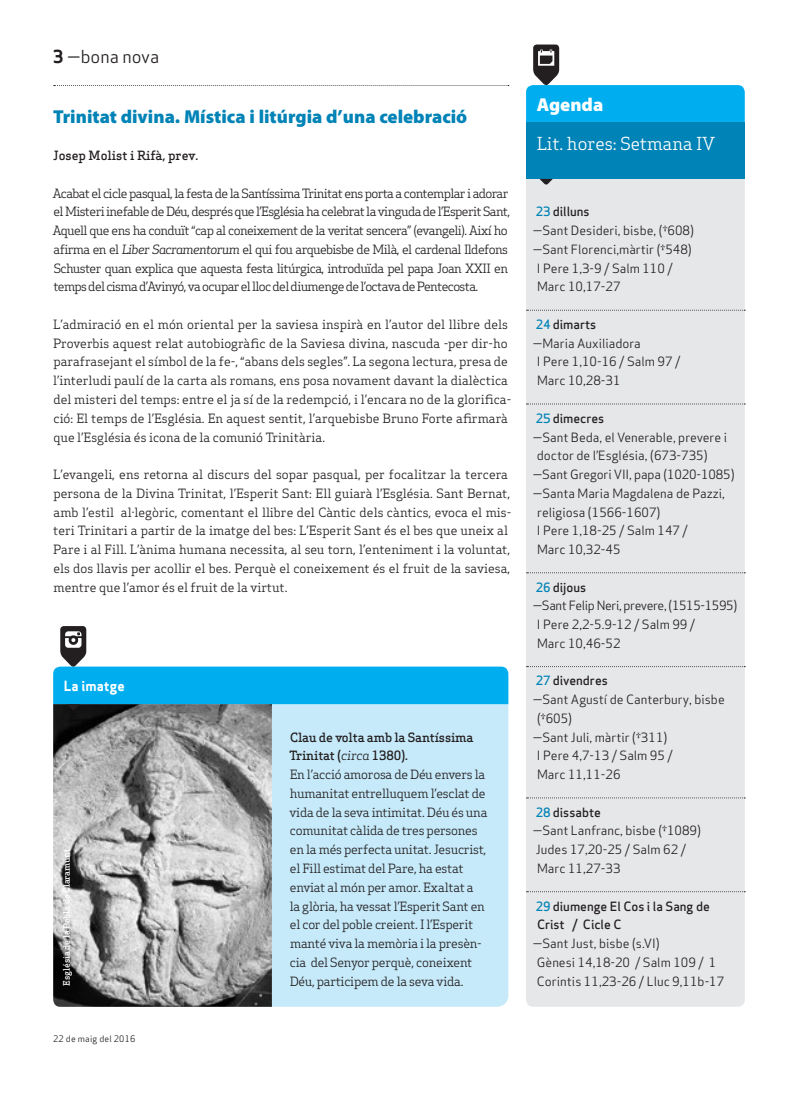
<style>
.page{position:relative;width:798px;height:1099px;background:#fff}
.page>*{position:absolute;margin:0;border:0;box-sizing:border-box;transform-origin:0 0}
.Titular_Petit{font:900 18.75px "Myriad Pro";color:#0083b6}
.Titular_Secció{font:900 18.75px "Myriad Pro";color:#fff}
.Subtitol_Secció{font:17.5px "Apex Serif";color:#fff}
.Capçalera{font:17.5px "Apex Sans Book T";color:#231f20}
.Titular_Secció_Petit{font:13.75px "Apex Sans Bold T";color:#fff}
.Text_General{font:12.5px/18.8px "Apex Serif";color:#231f20}
.Text_General-2{font:12.5px/18.8px "Apex Sans Book T";color:#231f20}
.Text_General-3{font:12.5px/18.8px "Apex Serif";letter-spacing:-.05em;color:#231f20}
.Text_General-4{font:12.5px/18.8px "Apex Serif";letter-spacing:-.02em;color:#231f20}
.Text_General-5{font:12.5px/18.8px "Apex Sans Medium T";color:#231f20}
.Text_General-6{font:500 12.5px/18.8px "Apex Serif";letter-spacing:-.015em;color:#231f20}
.Text_General-7{font:12.5px "Apex Sans Book T";letter-spacing:-.03em;color:#231f20}
.Autors{font:500 12.5px "Apex Serif";color:#231f20}
.Peus_fotos{font:500 8.75px "Apex Serif";letter-spacing:-.015em;color:#fff}
.Data_Peu{font:8.75px "Apex Sans Book T";letter-spacing:.02em;color:#231f20}
.s1{font-family:"Apex Sans Bold T"}
.s2{font-style:italic}
.s3{font-weight:400;font-style:italic}
.s4{color:#0083b6}
</style>
<div class="page">
<div style="left:526px;top:179px;width:218px;height:827px;background:#e6e7e9"></div>
<svg style="left:526px;top:310px;width:219px;height:1px"></svg>
<svg style="left:526px;top:572px;width:219px;height:1px"></svg>
<svg style="left:526px;top:666px;width:219px;height:1px"></svg>
<svg style="left:526px;top:403px;width:219px;height:1px"></svg>
<svg style="left:526px;top:797px;width:219px;height:1px"></svg>
<svg style="left:526px;top:891px;width:219px;height:1px"></svg>
<svg style="left:54px;top:85px;width:454px;height:1px"></svg>
<div style="left:526px;top:123px;width:218px;height:56px;background:#0083b6"></div>
<svg style="left:526px;top:45px;width:218px;height:78px"></svg>
<svg style="left:539px;top:179px;width:13px;height:6px"></svg>
<div style="left:53px;top:666px;width:455px;height:340px;background:#c6eafa;border-radius:11px"></div>
<img style="left:53px;top:710px;width:219px;height:296px">
<svg style="left:53px;top:626px;width:455px;height:84px"></svg>
<p class="Capçalera" style="left:53px;top:46px;width:107px"><span class="s1">3</span> —bona nova</p>
<p class="Titular_Petit" style="left:53px;top:104px;width:415px">Trinitat divina. Mística i litúrgia d’una celebració</p>
<p class="Autors" style="left:53px;top:148px;width:146px">Josep Molist i Rifà, prev.</p>
<p class="Text_General-3" style="left:53px;top:183px;width:459px">Acabat el cicle pasqual, la festa de la Santíssima Trinitat ens porta a contemplar i adorar el Misteri inefable de Déu, després que l’Església ha celebrat la vinguda de l’Esperit Sant, Aquell que ens ha conduït “cap al coneixement de la veritat sencera” (evangeli). Així ho afirma en el <span class="s2">Liber Sacramentorum</span> el qui fou arquebisbe de Milà, el cardenal Ildefons Schuster quan explica que aquesta festa litúrgica, introduïda pel papa Joan XXII en temps del cisma d’Avinyó, va ocupar el lloc del diumenge de l’octava de Pentecosta.</p>
<p class="Text_General" style="left:53px;top:315px;width:459px">L’admiració en el món oriental per la saviesa inspirà en l’autor del llibre dels Proverbis aquest relat autobiogràfic de la Saviesa divina, nascuda -per dir-ho parafrasejant el símbol de la fe-, “abans dels segles”. La segona lectura, presa de l’interludi paulí de la carta als romans, ens posa novament davant la dialèctica del misteri del temps: entre el ja sí de la redempció, i l’encara no de la glorifica&shy;ció: El temps de l’Església. En aquest sentit, l’arquebisbe Bruno Forte afirmarà que l’Església és icona de la comunió Trinitària.</p>
<p class="Text_General" style="left:53px;top:465px;width:459px">L’evangeli, ens retorna al discurs del sopar pasqual, per focalitzar la tercera persona de la Divina Trinitat, l’Esperit Sant: Ell guiarà l’Església. Sant Bernat, amb l’estil al·legòric, comentant el llibre del Càntic dels càntics, evoca el mis&shy;teri Trinitari a partir de la imatge del bes: L’Esperit Sant és el bes que uneix al Pare i al Fill. L’ànima humana necessita, al seu torn, l’enteniment i la voluntat, els dos llavis per acollir el bes. Perquè el coneixement és el fruit de la saviesa, mentre que l’amor és el fruit de la virtut.</p>
<p class="Titular_Secció_Petit" style="left:64px;top:677px;width:62px">La imatge</p>
<p class="Peus_fotos" style="left:61px;top:985px;width:138px;rotate:-90deg">Església de la Pobla de Claramunt</p>
<p class="Data_Peu" style="left:53px;top:1032px;width:84px">22 de maig del 2016</p>
<p class="Text_General-6" style="left:289px;top:727px;width:186px">Clau de volta amb la Santíssima<br>Trinitat (<span class="s3">circa</span> 1380).</p>
<p class="Text_General-4" style="left:289px;top:765px;width:199px">En l’acció amorosa de Déu envers la humanitat entrelluquem l’esclat de vida de la seva intimitat. Déu és una comunitat càlida de tres persones en la més perfecta unitat. Jesucrist, el Fill estimat del Pare, ha estat enviat al món per amor. Exaltat a<br>la glòria, ha vessat l’Esperit Sant en el cor del poble creient. I l’Esperit manté viva la memòria i la presèn&shy;cia del Senyor perquè, coneixent</p>
<p class="Text_General-4" style="left:289px;top:971px;width:175px">Déu, participem de la seva vida.</p>
<p class="Titular_Secció" style="left:536px;top:92px;width:68px">Agenda</p>
<p class="Subtitol_Secció" style="left:536px;top:133px;width:180px">Lit. hores: Setmana IV</p>
<p class="Text_General-5" style="left:535px;top:202px;width:55px"><span class="s4">23</span> dilluns</p>
<p class="Text_General-2" style="left:532px;top:221px;width:163px">—Sant Desideri, bisbe, (†608)</p>
<p class="Text_General-2" style="left:532px;top:240px;width:160px">—Sant Florenci,màrtir (†548)</p>
<p class="Text_General-2" style="left:536px;top:258px;width:137px">I Pere 1,3-9 / Salm 110 /</p>
<p class="Text_General-2" style="left:537px;top:277px;width:85px">Marc 10,17-27</p>
<p class="Text_General-5" style="left:535px;top:315px;width:62px"><span class="s4">24</span> dimarts</p>
<p class="Text_General-2" style="left:532px;top:333px;width:109px">—Maria Auxiliadora</p>
<p class="Text_General-2" style="left:536px;top:352px;width:145px">I Pere 1,10-16 / Salm 97 /</p>
<p class="Text_General-2" style="left:537px;top:371px;width:85px">Marc 10,28-31</p>
<p class="Text_General-5" style="left:535px;top:408px;width:70px"><span class="s4">25</span> dimecres</p>
<p class="Text_General-2" style="left:536px;top:427px;width:192px;text-indent:-4px">—Sant Beda, el Venerable, prevere i doctor de l’Església, (673-735)</p>
<p class="Text_General-2" style="left:532px;top:465px;width:203px">—Sant Gregori VII, papa (1020-1085)</p>
<p class="Text_General-2" style="left:537px;top:483px;width:189px;text-indent:-5px">—Santa Maria Magdalena de Pazzi, religiosa (1566-1607)</p>
<p class="Text_General-2" style="left:536px;top:521px;width:152px">I Pere 1,18-25 / Salm 147 /</p>
<p class="Text_General-2" style="left:537px;top:540px;width:85px">Marc 10,32-45</p>
<p class="Text_General-5" style="left:535px;top:577px;width:52px"><span class="s4">26</span> dijous</p>
<p class="Text_General-7" style="left:532px;top:597px;width:206px">—Sant Felip Neri, prevere, (1515-1595)</p>
<p class="Text_General-2" style="left:536px;top:615px;width:160px">I Pere 2,2-5.9-12 / Salm 99 /</p>
<p class="Text_General-2" style="left:537px;top:633px;width:85px">Marc 10,46-52</p>
<p class="Text_General-5" style="left:535px;top:671px;width:74px"><span class="s4">27</span> divendres</p>
<p class="Text_General-2" style="left:537px;top:690px;width:189px;text-indent:-4px">—Sant Agustí de Canterbury, bisbe (†605)</p>
<p class="Text_General-2" style="left:532px;top:727px;width:136px">—Sant Juli, màrtir (†311)</p>
<p class="Text_General-2" style="left:536px;top:746px;width:137px">I Pere 4,7-13 / Salm 95 /</p>
<p class="Text_General-2" style="left:537px;top:765px;width:85px">Marc 11,11-26</p>
<p class="Text_General-5" style="left:535px;top:802px;width:67px"><span class="s4">28</span> dissabte</p>
<p class="Text_General-2" style="left:532px;top:821px;width:170px">—Sant Lanfranc, bisbe (†1089)</p>
<p class="Text_General-2" style="left:535px;top:840px;width:151px">Judes 17,20-25 / Salm 62 /</p>
<p class="Text_General-2" style="left:537px;top:858px;width:85px">Marc 11,27-33</p>
<p class="Text_General-5" style="left:535px;top:896px;width:175px"><span class="s4">29</span> diumenge El Cos i la Sang de<br>Crist / Cicle C</p>
<p class="Text_General-2" style="left:532px;top:933px;width:128px">—Sant Just, bisbe (s.VI)</p>
<p class="Text_General-2" style="left:536px;top:952px;width:189px">Gènesi 14,18-20 / Salm 109 / 1<br>Corintis 11,23-26 / Lluc 9,11b-17</p>
</div>
